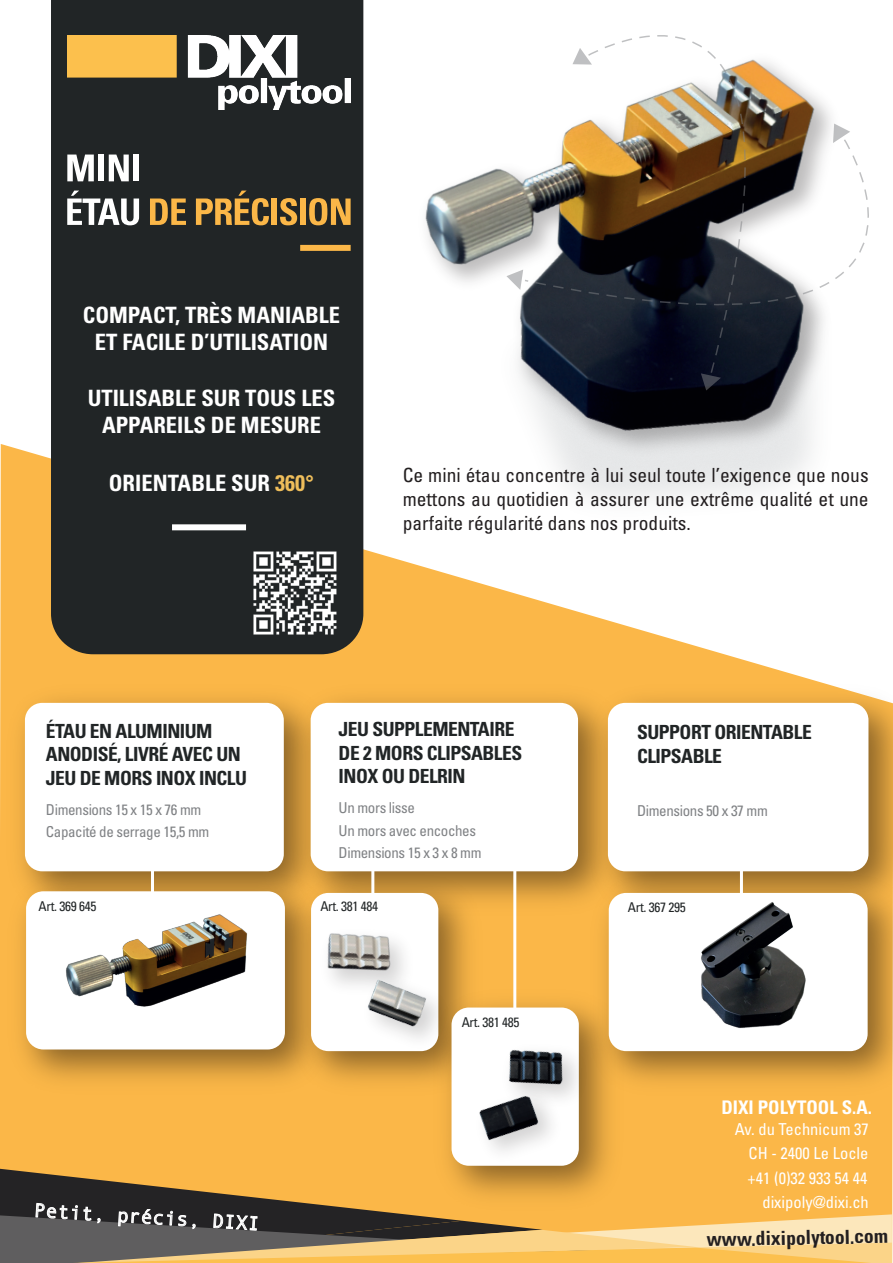
<style>
.page{position:relative;width:893px;height:1263px;background:#fff}
.page>*{position:absolute;margin:0;border:0;box-sizing:border-box;transform-origin:0 0}
.t1{font:700 condensed 22.5px/27px "Univers";color:#fff;text-align:center}
.t2{font:condensed 19.5px/24px "Univers";color:#231f20;text-align:justify}
.t3{font:700 condensed 19.5px/23.4px "Univers";letter-spacing:-.025em;color:#212526}
.t4{font:700 condensed 19.5px "Univers";color:#231f20}
.t5{font:19.5px "Andale Mono";color:#fff}
.t6{font:700 condensed 18.75px "Univers";color:#fff}
.t7{font:condensed 16.5px/23.4px "Univers";color:#fff;text-align:right}
.t8{font:condensed 15px/22.5px "Univers";letter-spacing:-.025em;color:#808285}
.t9{font:condensed 13.5px "Univers";letter-spacing:-.025em;color:#212526}
.s1{color:#efbe5b}
</style>
<div class="page">
<div style="left:0;top:444px;width:893px;height:725px;background:#fbb748"></div>
<div style="left:51px;top:0;width:307px;height:654px;background:#212526"></div>
<img style="left:0;top:677px;width:284px;height:188px">
<div style="left:25px;top:703px;width:259px;height:168px;background:#fff;border-radius:17px"></div>
<img style="left:284px;top:677px;width:297px;height:247px">
<div style="left:311px;top:703px;width:267px;height:168px;background:#fff;border-radius:17px"></div>
<img style="left:581px;top:677px;width:312px;height:247px">
<div style="left:608px;top:703px;width:260px;height:168px;background:#fff;border-radius:17px"></div>
<img style="left:0;top:865px;width:317px;height:237px">
<img style="left:285px;top:867px;width:206px;height:236px">
<div style="left:311px;top:893px;width:127px;height:158px;background:#fff;border-radius:17px"></div>
<img style="left:425px;top:981px;width:207px;height:188px">
<div style="left:452px;top:1007px;width:127px;height:159px;background:#fff;border-radius:17px"></div>
<img style="left:583px;top:867px;width:310px;height:236px">
<hr style="left:371px;top:822px;width:3px;height:96px;background:#fff">
<hr style="left:513px;top:837px;width:3px;height:179px;background:#fff">
<svg style="left:0;top:1169px;width:893px;height:94px;background:#bd9755"></svg>
<img style="left:5px;top:844px;width:309px;height:206px">
<img style="left:587px;top:831px;width:306px;height:224px">
<img style="left:67px;top:35px;width:284px;height:74px">
<svg style="left:67px;top:155px;width:27px;height:26px"></svg>
<div style="left:98px;top:155px;width:6px;height:26px;background:#fff"></div>
<svg style="left:109px;top:155px;width:20px;height:26px"></svg>
<div style="left:133px;top:155px;width:6px;height:26px;background:#fff"></div>
<svg style="left:67px;top:191px;width:72px;height:34px"></svg>
<svg style="left:150px;top:198px;width:36px;height:27px"></svg>
<svg style="left:196px;top:191px;width:73px;height:34px;background:#826635"></svg>
<div style="left:271px;top:198px;width:6px;height:27px;background:#fbb748"></div>
<svg style="left:280px;top:198px;width:17px;height:27px"></svg>
<div style="left:300px;top:198px;width:6px;height:27px;background:#fbb748"></div>
<svg style="left:309px;top:198px;width:42px;height:27px"></svg>
<div style="left:300px;top:245px;width:51px;height:6px;background:#fbb748"></div>
<img style="left:578px;top:1036px;width:17px;height:80px">
<img style="left:509px;top:1024px;width:74px;height:88px">
<img style="left:466px;top:1081px;width:104px;height:90px">
<img style="left:466px;top:1076px;width:91px;height:81px">
<img style="left:299px;top:907px;width:105px;height:102px">
<img style="left:354px;top:967px;width:103px;height:92px">
<img style="left:357px;top:970px;width:83px;height:68px">
<div style="left:172px;top:524px;width:74px;height:6px;background:#fff"></div>
<img style="left:358px;top:0;width:535px;height:654px">
<img style="left:242px;top:541px;width:105px;height:105px">
<svg style="left:588px;top:35px;width:158px;height:339px"></svg>
<svg style="left:525px;top:139px;width:344px;height:166px"></svg>
<svg style="left:701px;top:373px;width:20px;height:17px"></svg>
<svg style="left:506px;top:270px;width:17px;height:20px"></svg>
<svg style="left:833px;top:124px;width:17px;height:19px"></svg>
<svg style="left:572px;top:48px;width:20px;height:17px"></svg>
<p class="t1" style="left:83px;top:301px;width:259px">COMPACT, TRÈS MANIABLE<br>ET FACILE D’UTILISATION</p>
<p class="t1" style="left:88px;top:384px;width:249px">UTILISABLE SUR TOUS LES<br>APPAREILS DE MESURE</p>
<p class="t1" style="left:109px;top:469px;width:207px">ORIENTABLE SUR <span class="s1">360°</span></p>
<p class="t2" style="left:403px;top:462px;width:467px">Ce mini étau concentre à lui seul toute l’exigence que nous mettons au quotidien à assurer une extrême qualité et une parfaite régularité dans nos produits.</p>
<p class="t3" style="left:46px;top:719px;width:203px">ÉTAU EN ALUMINIUM<br>ANODISÉ, LIVRÉ AVEC UN<br>JEU DE MORS INOX INCLU</p>
<p class="t8" style="left:46px;top:798px;width:165px">Dimensions 15 x 15 x 76 mm<br>Capacité de serrage 15,5 mm</p>
<p class="t3" style="left:339px;top:717px;width:185px">JEU SUPPLEMENTAIRE<br>DE 2 MORS CLIPSABLES<br>INOX OU DELRIN</p>
<p class="t8" style="left:339px;top:796px;width:144px">Un mors lisse<br>Un mors avec encoches<br>Dimensions 15 x 3 x 8 mm</p>
<p class="t9" style="left:39px;top:897px;width:59px">Art. 369 645</p>
<p class="t9" style="left:320px;top:897px;width:59px">Art. 381 484</p>
<p class="t5" style="left:35px;top:1198px;width:227px;rotate:3deg">Petit, précis, DIXI</p>
<p class="t9" style="left:462px;top:1013px;width:59px">Art. 381 485</p>
<p class="t3" style="left:637px;top:720px;width:176px">SUPPORT ORIENTABLE<br>CLIPSABLE</p>
<p class="t8" style="left:637px;top:799px;width:132px">Dimensions 50 x 37 mm</p>
<p class="t9" style="left:628px;top:898px;width:59px">Art. 367 295</p>
<p class="t6" style="left:721px;top:1096px;width:152px">DIXI POLYTOOL S.A.</p>
<p class="t7" style="left:735px;top:1117px;width:136px">Av. du Technicum 37<br>CH - 2400 Le Locle</p>
<p class="t7" style="left:747px;top:1165px;width:123px;line-height:24.5px">+41 (0)32 933 54 44 dixipoly@dixi.ch</p>
<p class="t4" style="left:706px;top:1227px;width:183px;rotate:-1deg">www.dixipolytool.com</p>
</div>
